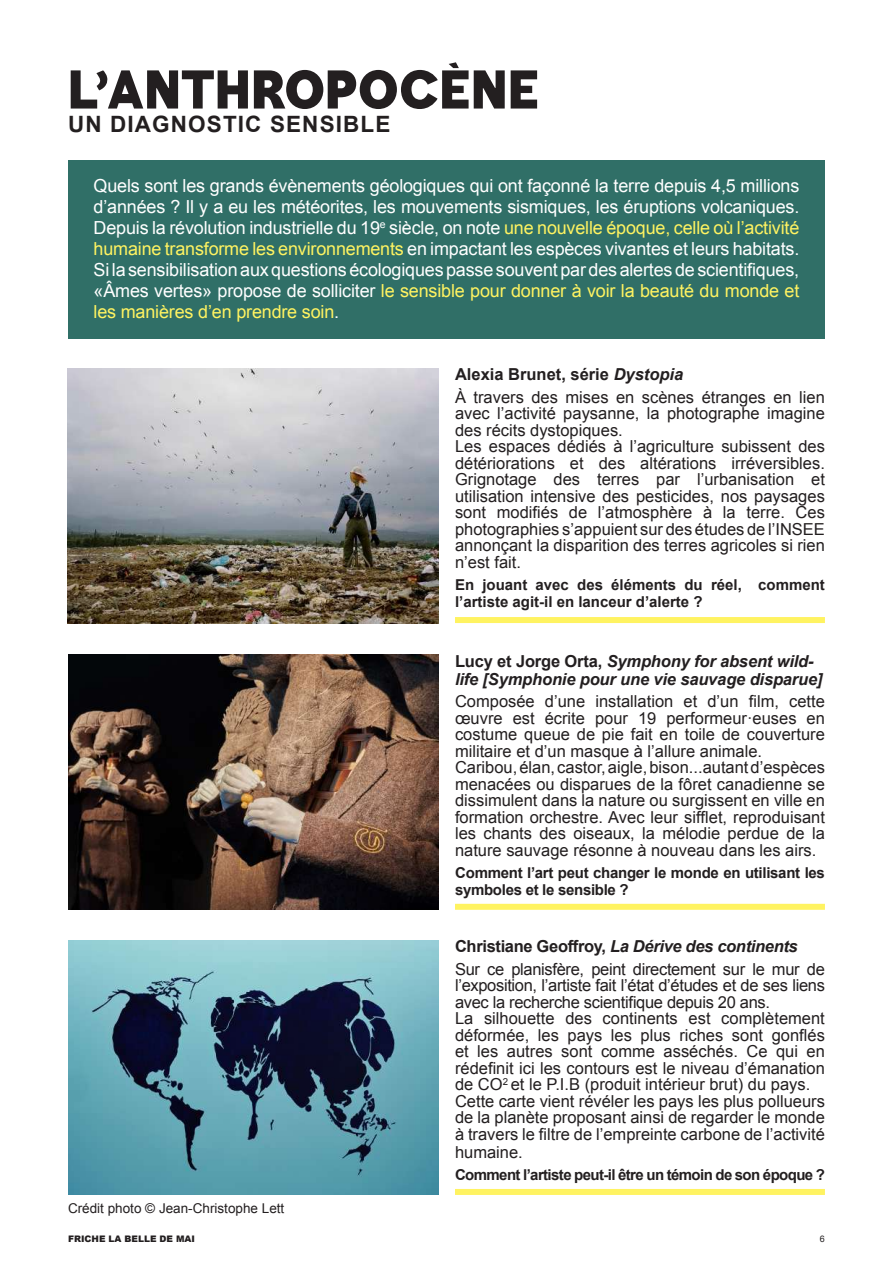
<style>
.page{position:relative;width:893px;height:1263px;background:#fff}
.page>*{position:absolute;margin:0;border:0;box-sizing:border-box;transform-origin:0 0}
.t1{font:54px "Friche";color:#231f20}
.t2{font:700 22.5px "Arial";letter-spacing:.05em;color:#231f20}
.t3{font:18px/21px "Arial";letter-spacing:-.01em;color:#fff;text-align:justify}
.t4{font:16.5px/16.5px "Arial";color:#231f20}
.t5{font:16.5px/22.5px "Arial";letter-spacing:-.02em;color:#231f20}
.t6{font:italic 700 16.5px/18px "Arial";letter-spacing:-.01em;color:#231f20}
.t7{font:700 15px/16.5px "Arial";color:#231f20}
.t8{font:700 15px/16.5px "Arial";letter-spacing:-.02em;color:#231f20}
.t9{font:700 15px "Arial";letter-spacing:-.04em;color:#231f20}
.t10{font:13.5px "Arial";color:#231f20}
.t11{font:900 9px "Arial";color:#231f20}
.t12{font:9px "Arial";color:#231f20}
.s1{color:#fff361}
.s2{font-weight:700}
.s3{font-weight:700;font-style:italic}
.s4{font-style:normal}
</style>
<div class="page">
<div style="left:68px;top:160px;width:757px;height:179px;background:#306f67"></div>
<img style="left:68px;top:368px;width:370px;height:255px">
<img style="left:68px;top:940px;width:370px;height:255px">
<img style="left:68px;top:655px;width:370px;height:255px">
<div style="left:455px;top:617px;width:370px;height:6px;background:#fff361"></div>
<div style="left:455px;top:904px;width:370px;height:6px;background:#fff361"></div>
<div style="left:455px;top:1189px;width:370px;height:6px;background:#fff361"></div>
<h1 class="t1" style="left:68px;top:59px;width:473px">L’ANTHROPOCÈNE</h1>
<h2 class="t2" style="left:68px;top:109px;width:324px">UN DIAGNOSTIC SENSIBLE</h2>
<p class="t3" style="left:94px;top:176px;width:707px">Quels sont les grands évènements géologiques qui ont façonné la terre depuis 4,5 millions d’années ? Il y a eu les météorites, les mouvements sismiques, les éruptions volcaniques.<br>Depuis la révolution industrielle du 19<sup>e</sup> siècle, on note <span class="s1">une nouvelle époque, celle où l’activité humaine transforme les environnements</span> en impactant les espèces vivantes et leurs habitats.<br>Si la sensibilisation aux questions écologiques passe souvent par des alertes de scientifiques, «Âmes vertes» propose de solliciter <span class="s1">le sensible pour donner à voir la beauté du monde et les manières d’en prendre soin</span>.</p>
<p class="t4" style="left:455px;top:363px;width:371px;line-height:22.5px"><span class="s2">Alexia Brunet, série</span> <span class="s3">Dystopia<br></span>À travers des mises en scènes étranges en lien</p>
<p class="t4" style="left:455px;top:405px;width:371px">avec l’activité paysanne, la photographe imagine des récits dystopiques.<br>Les espaces dédiés à l’agriculture subissent des détériorations et des altérations irréversibles.<br>Grignotage des terres par l’urbanisation et utilisation intensive des pesticides, nos paysages sont modifiés de l’atmosphère à la terre. Ces photographies s’appuient sur des études de l’INSEE annonçant la disparition des terres agricoles si rien n’est fait.</p>
<p class="t7" style="left:455px;top:577px;width:371px">En jouant avec des éléments du réel, comment l’artiste agit-il en lanceur d’alerte ?</p>
<p class="t6" style="left:455px;top:653px;width:369px"><span class="s4">Lucy et Jorge Orta,</span> Symphony for absent wild&shy;life [Symphonie pour une vie sauvage disparue]</p>
<p class="t4" style="left:455px;top:693px;width:371px">Composée d’une installation et d’un film, cette œuvre est écrite pour 19 performeur·euses en costume queue de pie fait en toile de couverture militaire et d’un masque à l’allure animale.<br>Caribou, élan, castor, aigle, bison...autant d’espèces menacées ou disparues de la fôret canadienne se dissimulent dans la nature ou surgissent en ville en formation orchestre. Avec leur sifflet, reproduisant les chants des oiseaux, la mélodie perdue de la nature sauvage résonne à nouveau dans les airs.</p>
<p class="t8" style="left:455px;top:865px;width:371px">Comment l’art peut changer le monde en utilisant les symboles et le sensible ?</p>
<p class="t10" style="left:68px;top:1200px;width:218px">Crédit photo © Jean-Christophe Lett</p>
<p class="t5" style="left:455px;top:935px;width:371px"><span class="s2">Christiane Geoffroy,</span> <span class="s3">La Dérive des continents<br></span>Sur ce planisfère, peint directement sur le mur de</p>
<p class="t4" style="left:455px;top:977px;width:371px">l’exposition, l’artiste fait l’état d’études et de ses liens avec la recherche scientifique depuis 20 ans.<br>La silhouette des continents est complètement déformée, les pays les plus riches sont gonflés et les autres sont comme asséchés. Ce qui en rédefinit ici les contours est le niveau d’émanation de CO<sup>2</sup> et le P.I.B (produit intérieur brut) du pays.<br>Cette carte vient révéler les pays les plus pollueurs de la planète proposant ainsi de regarder le monde à travers le filtre de l’empreinte carbone de l’activité</p>
<p class="t4" style="left:455px;top:1144px;width:69px">humaine.</p>
<p class="t9" style="left:455px;top:1165px;width:371px">Comment l’artiste peut-il être un témoin de son époque ?</p>
<p class="t11" style="left:68px;top:1232px;width:128px">FRICHE LA BELLE DE MAI</p>
<p class="t12" style="left:820px;top:1233px;width:7px">6</p>
</div>
